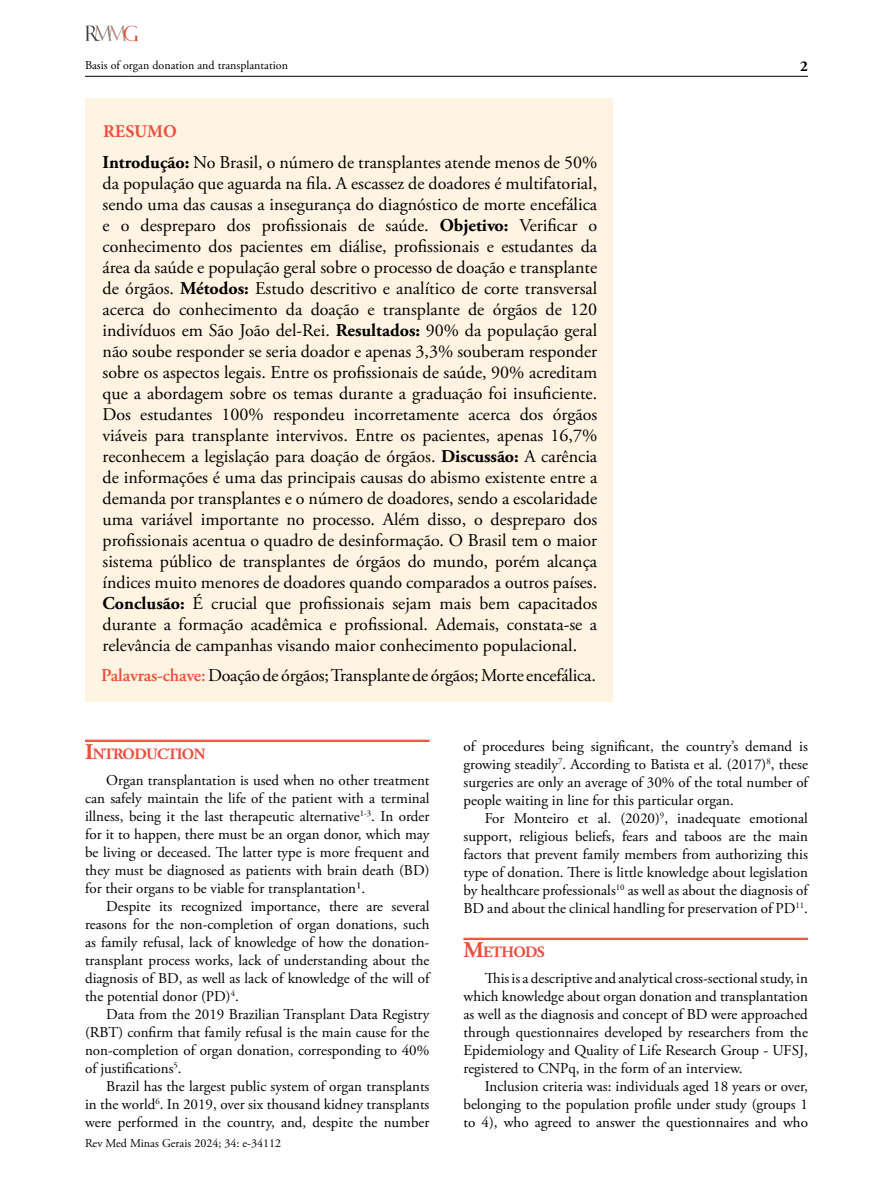
<style>
.page{position:relative;width:893px;height:1191px;background:#fff}
.page>*{position:absolute;margin:0;border:0;box-sizing:border-box;transform-origin:0 0}
.t1{font:18px/21px "Adobe Garamond Pro";color:#000;text-align:justify}
.t2{font:700 18px "Minion Pro";letter-spacing:-.005em;color:#f04e3d}
.t3{font:700 15.75px "Adobe Garamond Pro";letter-spacing:-.045em;color:#f04e3d}
.t4{font:15px/18px "Adobe Garamond Pro";color:#000;text-align:justify}
.t5{font:700 15px "Adobe Garamond Pro";color:#000}
.t6{font:12px "Adobe Garamond Pro";color:#000}
.t7{font:12px "Adobe Garamond Pro";color:#000101}
.s1{font-weight:700}
.s2{font-weight:600;color:#f04e3d}
.s3{font-size:22.5px}
</style>
<div class="page">
<hr style="left:85px;top:76px;width:723px;height:1px;background:#000">
<img style="left:85px;top:26px;width:53px;height:16px">
<hr style="left:85px;top:740px;width:344px;height:1px;background:#f04e3d">
<hr style="left:85px;top:741px;width:344px;height:1px;background:#f04e3d">
<div style="left:85px;top:98px;width:527px;height:604px;background:#fff3e1"></div>
<hr style="left:463px;top:938px;width:345px;height:1px;background:#f04e3d">
<hr style="left:463px;top:939px;width:345px;height:1px;background:#f04e3d">
<p class="t6" style="left:85px;top:58px;width:204px">Basis of organ donation and transplantation</p>
<p class="t2" style="left:103px;top:118px;width:75px">RESUMO</p>
<p class="t1" style="left:103px;top:152px;width:496px"><span class="s1">Introdução:</span> No Brasil, o número de transplantes atende menos de 50% da população que aguarda na fila. A escassez de doadores é multifatorial, sendo uma das causas a insegurança do diagnóstico de morte encefálica e o despreparo dos profissionais de saúde. <span class="s1">Objetivo:</span> Verificar o conhecimento dos pacientes em diálise, profissionais e estudantes da área da saúde e população geral sobre o processo de doação e transplante de órgãos. <span class="s1">Métodos:</span> Estudo descritivo e analítico de corte transversal acerca do conhecimento da doação e transplante de órgãos de 120 indivíduos em São João del-Rei. <span class="s1">Resultados:</span> 90% da população geral não soube responder se seria doador e apenas 3,3% souberam responder sobre os aspectos legais. Entre os profissionais de saúde, 90% acreditam que a abordagem sobre os temas durante a graduação foi insuficiente.<br>Dos estudantes 100% respondeu incorretamente acerca dos órgãos viáveis para transplante intervivos. Entre os pacientes, apenas 16,7% reconhecem a legislação para doação de órgãos. <span class="s1">Discussão:</span> A carência de informações é uma das principais causas do abismo existente entre a demanda por transplantes e o número de doadores, sendo a escolaridade uma variável importante no processo. Além disso, o despreparo dos profissionais acentua o quadro de desinformação. O Brasil tem o maior sistema público de transplantes de órgãos do mundo, porém alcança índices muito menores de doadores quando comparados a outros países.<br><span class="s1">Conclusão:</span> É crucial que profissionais sejam mais bem capacitados durante a formação acadêmica e profissional. Ademais, constata-se a relevância de campanhas visando maior conhecimento populacional.</p>
<p class="t1" style="left:101px;top:665px;width:496px"><span class="s2">Palavras-chave:</span> Doação de órgãos; Transplante de órgãos; Morte encefálica.</p>
<p class="t5" style="left:800px;top:58px;width:9px">2</p>
<p class="t3" style="left:85px;top:744px;width:122px"><span class="s3">I</span>NTRODUCTION</p>
<p class="t4" style="left:85px;top:772px;width:346px;text-indent:21px">Organ transplantation is used when no other treatment can safely maintain the life of the patient with a terminal illness, being it the last therapeutic alternative<sup>1-3</sup>. In order for it to happen, there must be an organ donor, which may be living or deceased. The latter type is more frequent and they must be diagnosed as patients with brain death (BD) for their organs to be viable for transplantation¹.</p>
<p class="t4" style="left:85px;top:898px;width:346px;text-indent:21px">Despite its recognized importance, there are several reasons for the non-completion of organ donations, such as family refusal, lack of knowledge of how the donation&shy;transplant process works, lack of understanding about the diagnosis of BD, as well as lack of knowledge of the will of the potential donor (PD)<sup>4</sup>.</p>
<p class="t4" style="left:85px;top:1006px;width:346px;text-indent:21px">Data from the 2019 Brazilian Transplant Data Registry (RBT) confirm that family refusal is the main cause for the non-completion of organ donation, corresponding to 40% of justifications<sup>5</sup>.</p>
<p class="t4" style="left:85px;top:1078px;width:346px;text-indent:21px">Brazil has the largest public system of organ transplants in the world<sup>6</sup>. In 2019, over six thousand kidney transplants were performed in the country, and, despite the number</p>
<p class="t7" style="left:85px;top:1135px;width:197px">Rev Med Minas Gerais 2024; 34: e-34112</p>
<p class="t4" style="left:463px;top:738px;width:346px">of procedures being significant, the country’s demand is growing steadily<sup>7</sup>. According to Batista et al. (2017)<sup>8</sup>, these surgeries are only an average of 30% of the total number of people waiting in line for this particular organ.</p>
<p class="t4" style="left:463px;top:810px;width:346px;text-indent:21px">For Monteiro et al. (2020)<sup>9</sup>, inadequate emotional support, religious beliefs, fears and taboos are the main factors that prevent family members from authorizing this type of donation. There is little knowledge about legislation by healthcare professionals<sup>10</sup> as well as about the diagnosis of BD and about the clinical handling for preservation of PD<sup>11</sup>.</p>
<p class="t3" style="left:463px;top:942px;width:83px"><span class="s3">M</span>ETHODS</p>
<p class="t4" style="left:463px;top:970px;width:346px;text-indent:21px">This is a descriptive and analytical cross-sectional study, in which knowledge about organ donation and transplantation as well as the diagnosis and concept of BD were approached through questionnaires developed by researchers from the Epidemiology and Quality of Life Research Group - UFSJ, registered to CNPq, in the form of an interview.</p>
<p class="t4" style="left:463px;top:1078px;width:346px;text-indent:21px">Inclusion criteria was: individuals aged 18 years or over, belonging to the population profile under study (groups 1 to 4), who agreed to answer the questionnaires and who</p>
</div>
